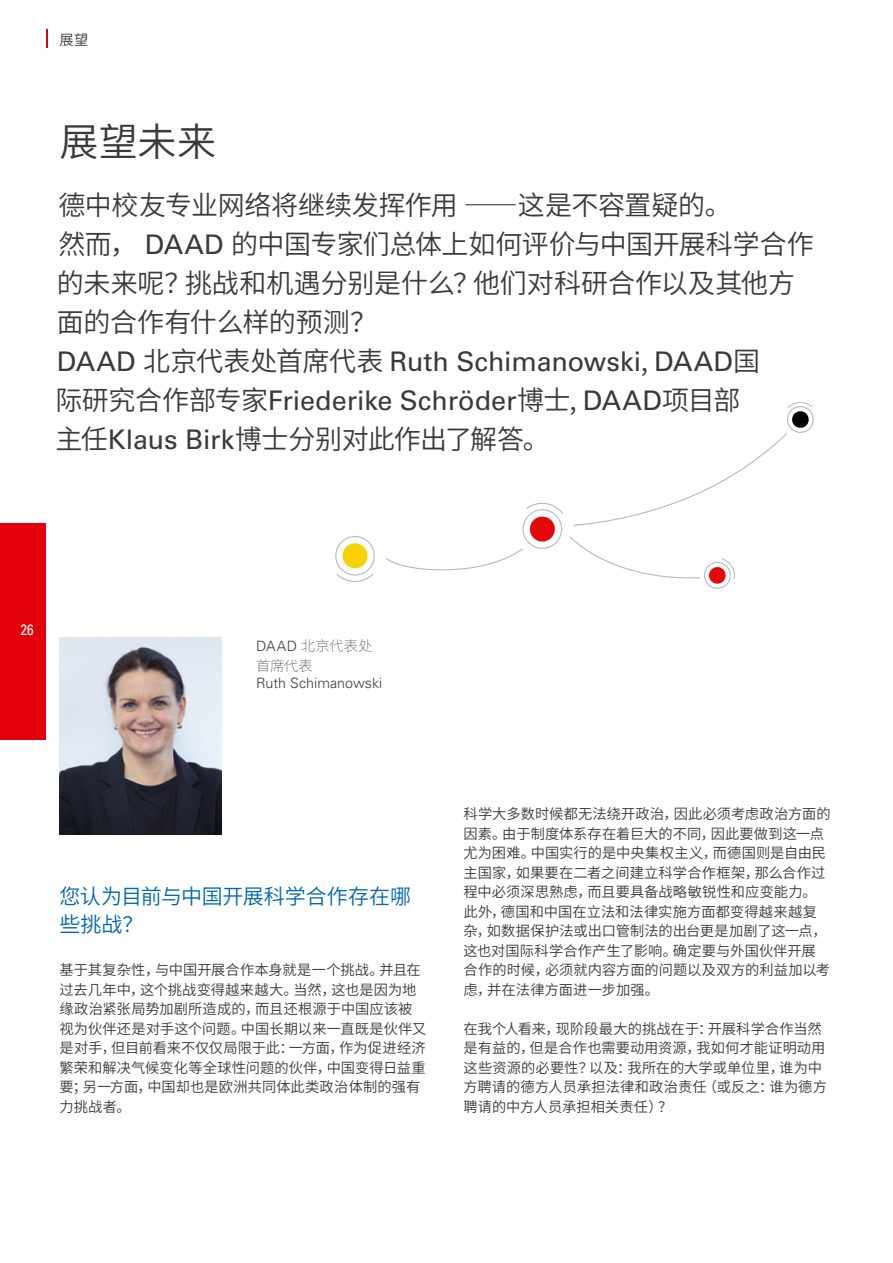
<style>
.page{position:relative;width:893px;height:1263px;background:#fff}
.page>*{position:absolute;margin:0;border:0;box-sizing:border-box;transform-origin:0 0}
.t1{font:39px "Source Han Sans CN";color:#3a3a39}
.t2{font:27px/39px "Source Han Sans CN";letter-spacing:-.01em;color:#3a3a39}
.t3{font:27px/39px "Univers LT Std";color:#3a3a39}
.t4{font:21px/28.5px "Source Han Sans CN";letter-spacing:-.005em;color:#0068b4}
.t5{font:condensed 15px "Univers LT Std";color:#fff}
.t6{font:14.25px/19.5px "Source Han Sans CN";letter-spacing:.005em;color:#3a3a39}
.t7{font:300 14.25px "Univers LT Std";color:#3a3a39}
.t8{font:200 14.25px/19.5px "Source Han Sans CN";letter-spacing:.015em;color:#3a3a39}
.s1{font-family:"Univers LT Std"}
.s2{font-family:"Source Han Sans CN"}
.s3{font-family:"Univers LT Std";font-weight:300}
</style>
<div class="page">
<svg style="left:47px;top:29px;width:1px;height:18px"></svg>
<div style="left:0;top:523px;width:45px;height:216px;background:#e3000b"></div>
<img style="left:60px;top:638px;width:161px;height:197px">
<svg style="left:386px;top:402px;width:428px;height:187px"></svg>
<svg style="left:335px;top:536px;width:40px;height:46px"></svg>
<p class="t6" style="left:60px;top:31px;width:30px">展望</p>
<h1 class="t1" style="left:60px;top:120px;width:158px">展望未来</h1>
<h2 class="t2" style="left:57px;top:186px;width:759px">德中校友专业网络将继续发挥作用 ——这是不容置疑的。<br>然而， <span class="s1">DAAD</span> 的中国专家们总体上如何评价与中国开展科学合作的未来呢？挑战和机遇分别是什么？他们对科研合作以及其他方面的合作有什么样的预测？</h2>
<h2 class="t3" style="left:55px;top:342px;width:706px">DAAD <span class="s2">北京代表处首席代表</span> Ruth Schimanowski<span class="s2">,</span> DAAD<span class="s2">国际研究合作部专家</span>Friederike Schröder<span class="s2">博士,</span> DAAD<span class="s2">项目部</span></h2>
<h2 class="t2" style="left:55px;top:420px;width:496px">主任<span class="s1">Klaus Birk</span>博士分别对此作出了解答。</h2>
<p class="t5" style="left:20px;top:621px;width:15px">26</p>
<p class="t8" style="left:256px;top:636px;width:118px"><span class="s3">DAAD</span> 北京代表处首席代表</p>
<p class="t7" style="left:256px;top:674px;width:128px">Ruth Schimanowski</p>
<h3 class="t4" style="left:60px;top:882px;width:353px">您认为目前与中国开展科学合作存在哪些挑战？</h3>
<p class="t6" style="left:60px;top:960px;width:368px">基于其复杂性，与中国开展合作本身就是一个挑战。并且在过去几年中，这个挑战变得越来越大。当然，这也是因为地缘政治紧张局势加剧所造成的，而且还根源于中国应该被视为伙伴还是对手这个问题。中国长期以来一直既是伙伴又是对手，但目前看来不仅仅局限于此：一方面，作为促进经济繁荣和解决气候变化等全球性问题的伙伴，中国变得日益重要；另一方面，中国却也是欧洲共同体此类政治体制的强有力挑战者。</p>
<p class="t6" style="left:463px;top:804px;width:369px">科学大多数时候都无法绕开政治，因此必须考虑政治方面的因素。由于制度体系存在着巨大的不同，因此要做到这一点尤为困难。中国实行的是中央集权主义，而德国则是自由民主国家，如果要在二者之间建立科学合作框架，那么合作过程中必须深思熟虑，而且要具备战略敏锐性和应变能力。此外，德国和中国在立法和法律实施方面都变得越来越复杂，如数据保护法或出口管制法的出台更是加剧了这一点，这也对国际科学合作产生了影响。确定要与外国伙伴开展合作的时候，必须就内容方面的问题以及双方的利益加以考虑，并在法律方面进一步加强。</p>
<p class="t6" style="left:463px;top:1019px;width:365px">在我个人看来，现阶段最大的挑战在于：开展科学合作当然是有益的，但是合作也需要动用资源，我如何才能证明动用这些资源的必要性？以及：我所在的大学或单位里，谁为中方聘请的德方人员承担法律和政治责任（或反之：谁为德方聘请的中方人员承担相关责任）？</p>
</div>
